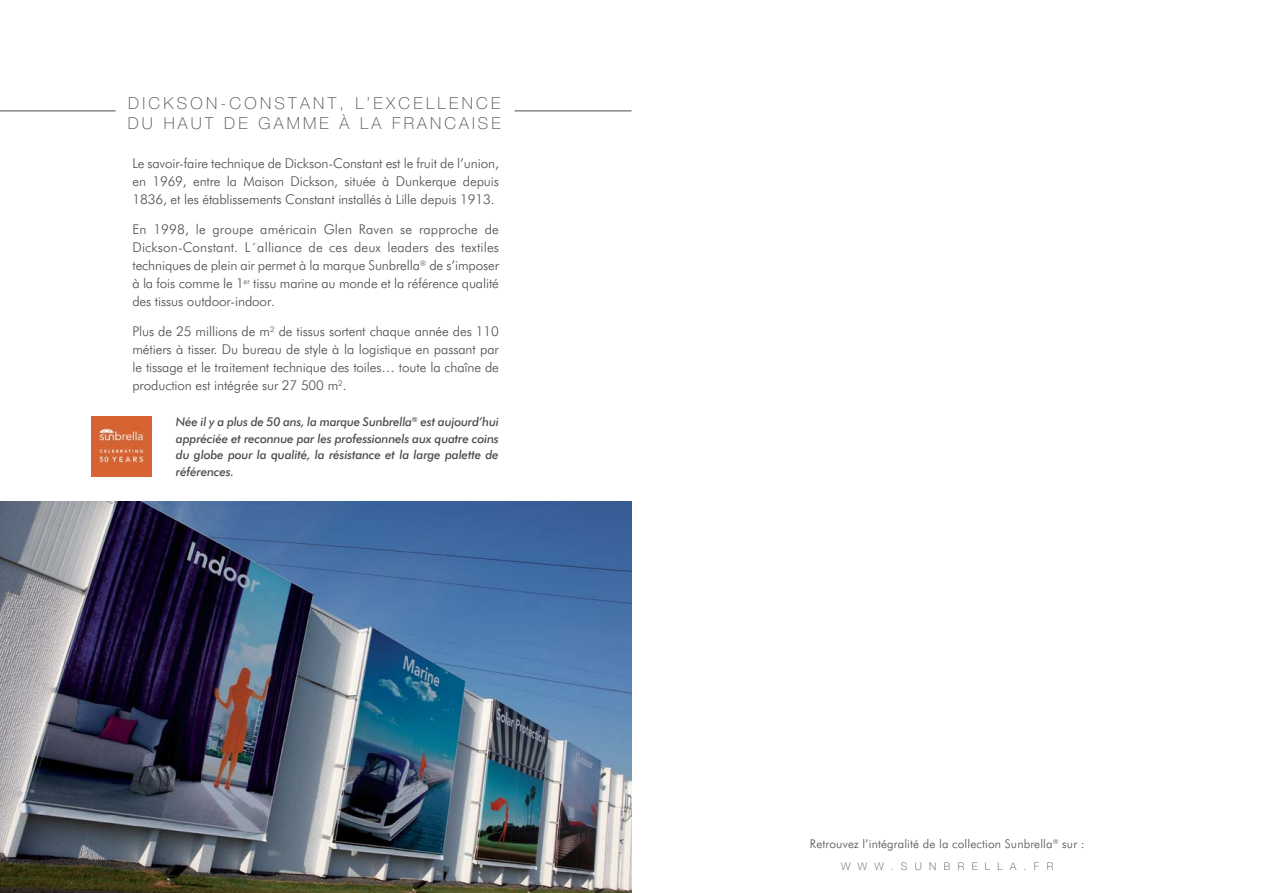
<style>
.page{position:relative;width:1263px;height:893px;background:#fff}
.page>*{position:absolute;margin:0;border:0;box-sizing:border-box;transform-origin:0 0}
.t1{font:100 16.5px/19.8px "Helvetica Neue";letter-spacing:.2em;color:#4c4c4e}
.t2{font:300 13.5px/18px "Futura BT";letter-spacing:-.01em;color:#4c4c4e;text-align:justify}
.t3{font:italic 500 12.15px/16.5px "Futura BT";letter-spacing:-.015em;color:#4c4c4e;text-align:justify}
.t4{font:300 12px "Futura BT";letter-spacing:.01em;color:#4c4c4e}
.t5{font:100 10.5px "Helvetica Neue";letter-spacing:.7em;color:#4c4c4e}
</style>
<div class="page">
<img style="left:91px;top:416px;width:60px;height:60px">
<hr style="left:0;top:111px;width:116px;height:1px;background:#4c4c4e">
<hr style="left:514px;top:111px;width:117px;height:1px;background:#4c4c4e">
<img style="left:0;top:502px;width:631px;height:391px">
<p class="t1" style="left:128px;top:95px;width:374px">DICKSON-CONSTANT, L’EXCELLENCE<br>DU HAUT DE GAMME À LA FRANCAISE</p>
<p class="t2" style="left:132px;top:155px;width:368px">Le savoir-faire technique de Dickson-Constant est le fruit de l’union, en 1969, entre la Maison Dickson, située à Dunkerque depuis 1836, et les établissements Constant installés à Lille depuis 1913.</p>
<p class="t2" style="left:132px;top:221px;width:368px">En 1998, le groupe américain Glen Raven se rapproche de Dickson-Constant. L´alliance de ces deux leaders des textiles techniques de plein air permet à la marque Sunbrella<sup>®</sup> de s’imposer à la fois comme le 1<sup>er</sup> tissu marine au monde et la référence qualité des tissus outdoor-indoor.</p>
<p class="t2" style="left:132px;top:323px;width:368px">Plus de 25 millions de m<sup>2</sup> de tissus sortent chaque année des 110 métiers à tisser. Du bureau de style à la logistique en passant par le tissage et le traitement technique des toiles… toute la chaîne de production est intégrée sur 27 500 m<sup>2</sup>.</p>
<p class="t3" style="left:176px;top:415px;width:324px">Née il y a plus de 50 ans, la marque Sunbrella<sup>®</sup> est aujourd’hui appréciée et reconnue par les professionnels aux quatre coins du globe pour la qualité, la résistance et la large palette de références.</p>
<p class="t4" style="left:810px;top:837px;width:276px">Retrouvez l’intégralité de la collection Sunbrella<sup>®</sup> sur :</p>
<p class="t5" style="left:841px;top:863px;width:214px">WWW.SUNBRELLA.FR</p>
</div>
